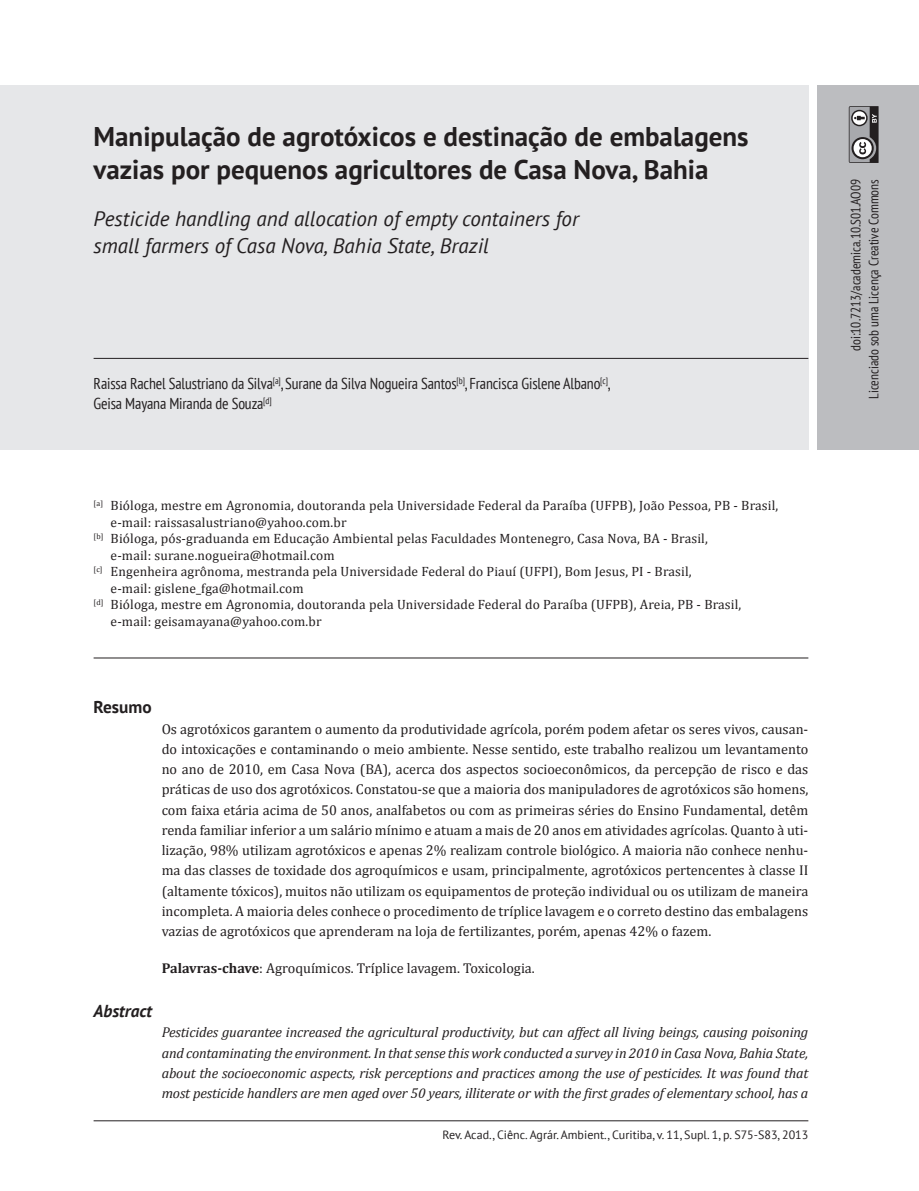
<style>
.page{position:relative;width:919px;height:1191px;background:#fff}
.page>*{position:absolute;margin:0;border:0;box-sizing:border-box;transform-origin:0 0}
.t1{font:700 27px/33px "PT Sans";color:#231f20}
.t2{font:italic 21px/27px "PT Sans";color:#231f20}
.t3{font:italic 700 17.25px "PT Sans";color:#231f20}
.t4{font:700 17.25px "PT Sans";color:#231f20}
.t5{font:condensed 15.75px/20.2px "PT Sans";letter-spacing:-.01em;color:#231f20}
.t6{font:14.25px/20.2px "Cambria";color:#231f20;text-align:justify}
.t7{font:italic 14.25px/20.2px "Cambria";letter-spacing:-.01em;color:#231f20;text-align:justify}
.t8{font:13.5px "Cambria";letter-spacing:.01em;color:#231f20}
.t9{font:condensed 13.5px/18px "PT Sans";color:#231f20;text-align:right}
.t10{font:12px "PT Sans";color:#231f20}
.s1{font-weight:700}
</style>
<div class="page">
<hr style="left:94px;top:1120px;width:714px;height:1px;background:#231f20">
<div style="left:0;top:85px;width:808px;height:365px;background:#e6e7e9"></div>
<div style="left:816px;top:85px;width:102px;height:365px;background:#bcbdc0"></div>
<svg style="left:848px;top:106px;width:30px;height:57px"></svg>
<hr style="left:94px;top:358px;width:714px;height:1px;background:#231f20">
<hr style="left:94px;top:657px;width:714px;height:1px;background:#231f20">
<h1 class="t1" style="left:94px;top:119px;width:656px">Manipulação de agrotóxicos e destinação de embalagens vazias por pequenos agricultores de Casa Nova, Bahia</h1>
<h2 class="t2" style="left:94px;top:205px;width:487px">Pesticide handling and allocation of empty containers for small farmers of Casa Nova, Bahia State, Brazil</h2>
<p class="t5" style="left:94px;top:373px;width:518px">Raissa Rachel Salustriano da Silva<sup>[a]</sup>, Surane da Silva Nogueira Santos<sup>[b]</sup>, Francisca Gislene Albano<sup>[c]</sup>,<br>Geisa Mayana Miranda de Souza<sup>[d]</sup></p>
<p class="t8" style="left:94px;top:497px;width:686px"><sup>[a]</sup> Bióloga, mestre em Agronomia, doutoranda pela Universidade Federal da Paraíba (UFPB), João Pessoa, PB - Brasil,</p>
<p class="t8" style="left:111px;top:514px;width:237px">e-mail: raissasalustriano@yahoo.com.br</p>
<p class="t8" style="left:94px;top:530px;width:615px"><sup>[b]</sup> Bióloga, pós-graduanda em Educação Ambiental pelas Faculdades Montenegro, Casa Nova, BA - Brasil,</p>
<p class="t8" style="left:111px;top:547px;width:226px">e-mail: surane.nogueira@hotmail.com</p>
<p class="t8" style="left:94px;top:563px;width:599px"><sup>[c]</sup> Engenheira agrônoma, mestranda pela Universidade Federal do Piauí (UFPI), Bom Jesus, PI - Brasil,</p>
<p class="t8" style="left:111px;top:580px;width:195px">e-mail: gislene_fga@hotmail.com</p>
<p class="t8" style="left:94px;top:596px;width:649px"><sup>[d]</sup> Bióloga, mestre em Agronomia, doutoranda pela Universidade Federal do Paraíba (UFPB), Areia, PB - Brasil,</p>
<p class="t8" style="left:111px;top:613px;width:212px">e-mail: geisamayana@yahoo.com.br</p>
<p class="t4" style="left:94px;top:695px;width:60px">Resumo</p>
<p class="t6" style="left:162px;top:718px;width:648px">Os agrotóxicos garantem o aumento da produtividade agrícola, porém podem afetar os seres vivos, causan&shy;do intoxicações e contaminando o meio ambiente. Nesse sentido, este trabalho realizou um levantamento no ano de 2010, em Casa Nova (BA), acerca dos aspectos socioeconômicos, da percepção de risco e das práticas de uso dos agrotóxicos. Constatou-se que a maioria dos manipuladores de agrotóxicos são homens, com faixa etária acima de 50 anos, analfabetos ou com as primeiras séries do Ensino Fundamental, detêm renda familiar inferior a um salário mínimo e atuam a mais de 20 anos em atividades agrícolas. Quanto à uti&shy;lização, 98% utilizam agrotóxicos e apenas 2% realizam controle biológico. A maioria não conhece nenhu&shy;ma das classes de toxidade dos agroquímicos e usam, principalmente, agrotóxicos pertencentes à classe II (altamente tóxicos), muitos não utilizam os equipamentos de proteção individual ou os utilizam de maneira incompleta. A maioria deles conhece o procedimento de tríplice lavagem e o correto destino das embalagens vazias de agrotóxicos que aprenderam na loja de fertilizantes, porém, apenas 42% o fazem.</p>
<p class="t6" style="left:162px;top:957px;width:374px"><span class="s1">Palavras-chave</span>: Agroquímicos. Tríplice lavagem. Toxicologia.</p>
<p class="t3" style="left:94px;top:999px;width:60px">Abstract</p>
<p class="t7" style="left:162px;top:1021px;width:648px">Pesticides guarantee increased the agricultural productivity, but can affect all living beings, causing poisoning and contaminating the environment. In that sense this work conducted a survey in 2010 in Casa Nova, Bahia State, about the socioeconomic aspects, risk perceptions and practices among the use of pesticides. It was found that most pesticide handlers are men aged over 50 years, illiterate or with the first grades of elementary school, has a</p>
<p class="t10" style="left:442px;top:1126px;width:367px">Rev. Acad., Ciênc. Agrár. Ambient., Curitiba, v. 11, Supl. 1, p. S75-S83, 2013</p>
<p class="t9" style="left:846px;top:399px;width:221px;rotate:-90deg">doi:10.7213/academica.10.S01.AO09<br>Licenciado sob uma Licença Creative Commons</p>
</div>
